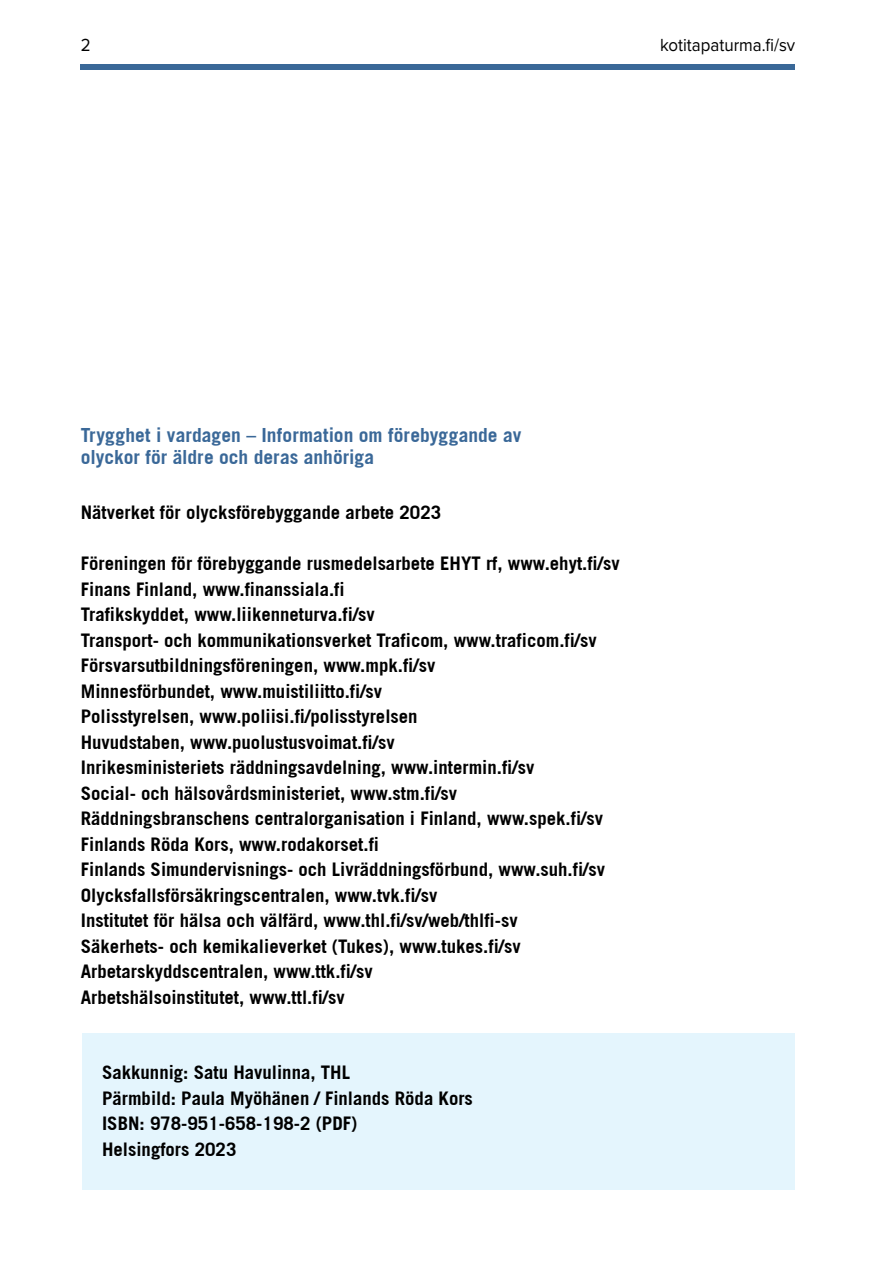
<style>
.page{position:relative;width:893px;height:1263px;background:#fff}
.page>*{position:absolute;margin:0;border:0;box-sizing:border-box;transform-origin:0 0}
.t1{font:700 19.5px/22.4px "Trade Gothic";color:#3a6898}
.t2{font:700 18.75px/25.5px "Trade Gothic";color:#000}
.t3{font:18.15px "Proxima Nova";color:#000;scale:.93 1}
</style>
<div class="page">
<div style="left:81px;top:64px;width:714px;height:5px;background:#3a6898"></div>
<div style="left:82px;top:1033px;width:713px;height:156px;background:#e4f5fd"></div>
<p class="t3" style="left:81px;top:31px;width:12px">2</p>
<p class="t3" style="left:660px;top:31px;width:147px">kotitapaturma.fi/sv</p>
<p class="t1" style="left:81px;top:423px;width:442px">Trygghet i vardagen – Information om förebyggande av olyckor för äldre och deras anhöriga</p>
<p class="t2" style="left:81px;top:500px;width:362px">Nätverket för olycksförebyggande arbete 2023</p>
<p class="t2" style="left:81px;top:551px;width:540px">Föreningen för förebyggande rusmedelsarbete EHYT rf, www.ehyt.fi/sv Finans Finland, www.finanssiala.fi<br>Trafikskyddet, www.liikenneturva.fi/sv<br>Transport- och kommunikationsverket Traficom, www.traficom.fi/sv Försvarsutbildningsföreningen, www.mpk.fi/sv<br>Minnesförbundet, www.muistiliitto.fi/sv<br>Polisstyrelsen, www.poliisi.fi/polisstyrelsen<br>Huvudstaben, www.puolustusvoimat.fi/sv<br>Inrikesministeriets räddningsavdelning, www.intermin.fi/sv<br>Social- och hälsovårdsministeriet, www.stm.fi/sv Räddningsbranschens centralorganisation i Finland, www.spek.fi/sv Finlands Röda Kors, www.rodakorset.fi<br>Finlands Simundervisnings- och Livräddningsförbund, www.suh.fi/sv Olycksfallsförsäkringscentralen, www.tvk.fi/sv<br>Institutet för hälsa och välfärd, www.thl.fi/sv/web/thlfi-sv<br>Säkerhets- och kemikalieverket (Tukes), www.tukes.fi/sv Arbetarskyddscentralen, www.ttk.fi/sv<br>Arbetshälsoinstitutet, www.ttl.fi/sv</p>
<p class="t2" style="left:102px;top:1059px;width:372px">Sakkunnig: Satu Havulinna, THL<br>Pärmbild: Paula Myöhänen / Finlands Röda Kors<br>ISBN: 978-951-658-198-2 (PDF)<br>Helsingfors 2023</p>
</div>
